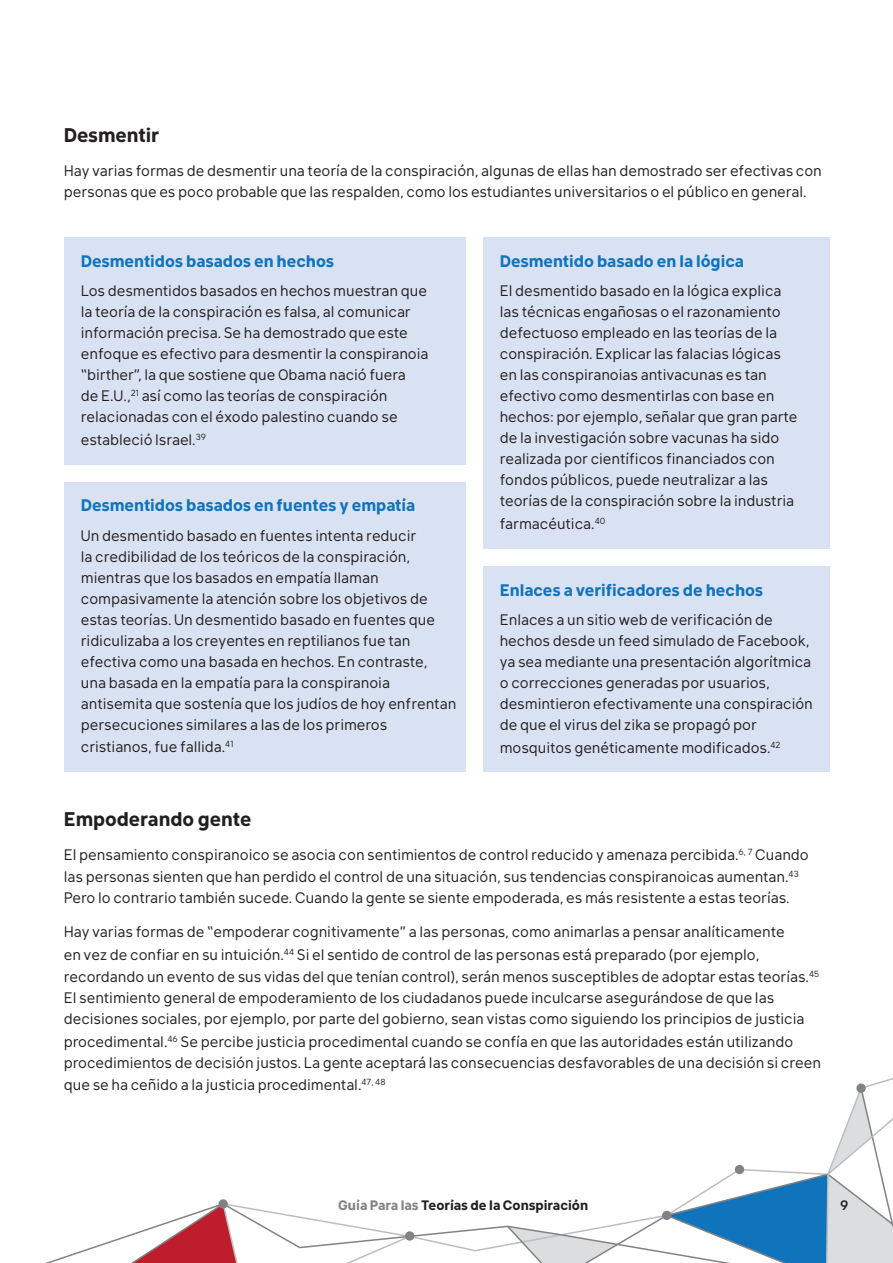
<style>
.page{position:relative;width:893px;height:1263px;background:#fff}
.page>*{position:absolute;margin:0;border:0;box-sizing:border-box;transform-origin:0 0}
.Subheading{font:700 19.5px "Klima";color:#231f20}
.Subheading_Blue_11pt{font:700 16.5px "Klima";color:#1074bc}
.Body_Text{font:15px/21px "Klima";color:#231f20}
.t1{font:700 13.5px "Klima";color:#231f20}
.t2{font:500 13.5px "Klima";color:#231f20}
.s1{color:#808285}
</style>
<div class="page">
<svg style="left:45px;top:1078px;width:848px;height:185px"></svg>
<div style="left:735px;top:1165px;width:9px;height:9px;background:#808285;border-radius:50%"></div>
<div style="left:64px;top:237px;width:402px;height:227px;background:#d9e2f2"></div>
<div style="left:483px;top:237px;width:346px;height:311px;background:#d9e2f2"></div>
<div style="left:64px;top:482px;width:402px;height:289px;background:#d9e2f2"></div>
<div style="left:483px;top:566px;width:346px;height:205px;background:#d9e2f2"></div>
<p class="Subheading" style="left:64px;top:118px;width:97px">Desmentir</p>
<p class="Body_Text" style="left:64px;top:159px;width:760px">Hay varias formas de desmentir una teoría de la conspiración, algunas de ellas han demostrado ser efectivas con personas que es poco probable que las respalden, como los estudiantes universitarios o el público en general.</p>
<p class="Subheading_Blue_11pt" style="left:81px;top:246px;width:255px">Desmentidos basados en hechos</p>
<p class="Body_Text" style="left:81px;top:279px;width:349px">Los desmentidos basados en hechos muestran que la teoría de la conspiración es falsa, al comunicar información precisa. Se ha demostrado que este enfoque es efectivo para desmentir la conspiranoia “birther”, la que sostiene que Obama nació fuera<br>de E.U.,<sup>21</sup> así como las teorías de conspiración relacionadas con el éxodo palestino cuando se</p>
<p class="Body_Text" style="left:81px;top:427px;width:127px">estableció Israel.<sup>39</sup></p>
<p class="Subheading_Blue_11pt" style="left:81px;top:491px;width:336px">Desmentidos basados en fuentes y empatía</p>
<p class="Body_Text" style="left:81px;top:523px;width:377px">Un desmentido basado en fuentes intenta reducir<br>la credibilidad de los teóricos de la conspiración, mientras que los basados en empatía llaman compasivamente la atención sobre los objetivos de estas teorías. Un desmentido basado en fuentes que ridiculizaba a los creyentes en reptilianos fue tan efectiva como una basada en hechos. En contraste, una basada en la empatía para la conspiranoia antisemita que sostenía que los judíos de hoy enfrentan persecuciones similares a las de los primeros</p>
<p class="Body_Text" style="left:81px;top:735px;width:154px">cristianos, fue fallida.<sup>41</sup></p>
<p class="Subheading_Blue_11pt" style="left:500px;top:246px;width:246px">Desmentido basado en la lógica</p>
<p class="Body_Text" style="left:500px;top:279px;width:299px">El desmentido basado en la lógica explica las técnicas engañosas o el razonamiento defectuoso empleado en las teorías de la conspiración. Explicar las falacias lógicas en las conspiranoias antivacunas es tan efectivo como desmentirlas con base en hechos: por ejemplo, señalar que gran parte de la investigación sobre vacunas ha sido realizada por científicos financiados con fondos públicos, puede neutralizar a las teorías de la conspiración sobre la industria</p>
<p class="Body_Text" style="left:500px;top:511px;width:107px">farmacéutica.<sup>40</sup></p>
<p class="Subheading_Blue_11pt" style="left:500px;top:575px;width:265px">Enlaces a verificadores de hechos</p>
<p class="Body_Text" style="left:500px;top:608px;width:315px">Enlaces a un sitio web de verificación de hechos desde un feed simulado de Facebook, ya sea mediante una presentación algorítmica o correcciones generadas por usuarios, desmintieron efectivamente una conspiración de que el virus del zika se propagó por</p>
<p class="Body_Text" style="left:500px;top:735px;width:282px">mosquitos genéticamente modificados.<sup>42</sup></p>
<p class="Subheading" style="left:64px;top:802px;width:189px">Empoderando gente</p>
<p class="Body_Text" style="left:64px;top:842px;width:746px;line-height:22.5px">El pensamiento conspiranoico se asocia con sentimientos de control reducido y amenaza percibida.<sup>6,</sup> <sup>7</sup> Cuando las personas sienten que han perdido el control de una situación, sus tendencias conspiranoicas aumentan.<sup>43</sup></p>
<p class="Body_Text" style="left:64px;top:886px;width:727px">Pero lo contrario también sucede. Cuando la gente se siente empoderada, es más resistente a estas teorías.</p>
<p class="Body_Text" style="left:64px;top:919px;width:757px;line-height:22.5px">Hay varias formas de “empoderar cognitivamente” a las personas, como animarlas a pensar analíticamente<br>en vez de confiar en su intuición.<sup>44</sup> Si el sentido de control de las personas está preparado (por ejemplo, recordando un evento de sus vidas del que tenían control), serán menos susceptibles de adoptar estas teorías.<sup>45</sup></p>
<p class="Body_Text" style="left:64px;top:986px;width:742px">El sentimiento general de empoderamiento de los ciudadanos puede inculcarse asegurándose de que las decisiones sociales, por ejemplo, por parte del gobierno, sean vistas como siguiendo los principios de justicia</p>
<p class="Body_Text" style="left:64px;top:1029px;width:759px">procedimental.<sup>46</sup> Se percibe justicia procedimental cuando se confía en que las autoridades están utilizando procedimientos de decisión justos. La gente aceptará las consecuencias desfavorables de una decisión si creen</p>
<p class="Body_Text" style="left:64px;top:1073px;width:323px">que se ha ceñido a la justicia procedimental.<sup>47,</sup> <sup>48</sup></p>
<p class="t1" style="left:338px;top:1193px;width:251px"><span class="s1">Guía Para las</span> Teorías de la Conspiración</p>
<p class="t2" style="left:840px;top:1193px;width:10px">9</p>
</div>
